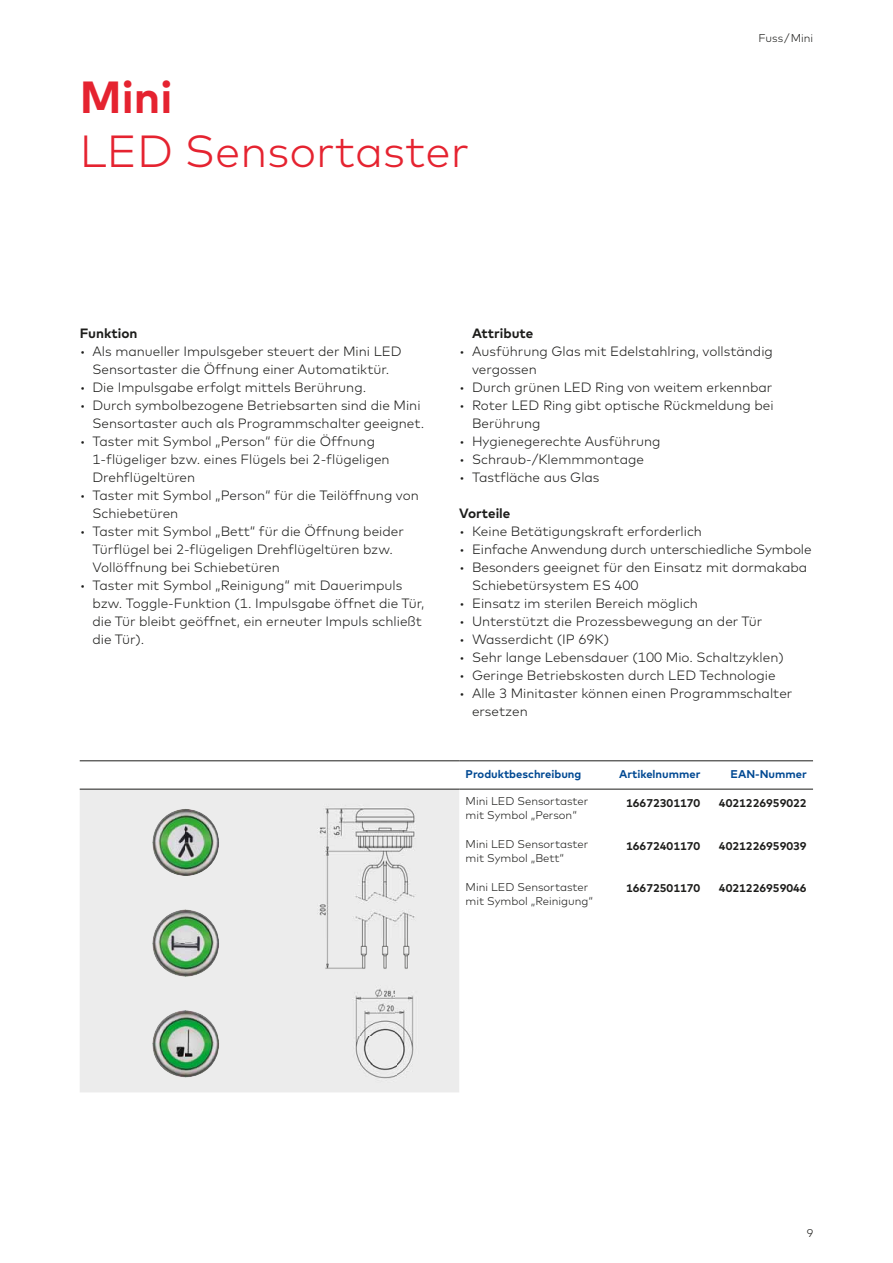
<style>
.page{position:relative;width:893px;height:1263px;background:#fff}
.page>*{position:absolute;margin:0;border:0;box-sizing:border-box;transform-origin:0 0}
.t1{font:300 45px "Mark Pro";color:#e52330}
.t2{font:700 45px "Mark Pro";color:#e52330}
.t3{font:300 13.5px/18px "Mark Pro";color:#1d1d1b}
.t4{font:700 13.5px "Mark Pro";color:#1d1d1b}
.t5{font:300 11.25px/14.2px "Mark Pro";color:#1d1d1b}
.t6{font:700 11.25px "Mark Pro";color:#1d1d1b}
.t7{font:700 11.25px "Mark Pro";color:#004993}
</style>
<div class="page">
<div style="left:80px;top:790px;width:379px;height:302px;background:#ececec"></div>
<hr style="left:80px;top:760px;width:379px;height:1px;background:#1d1d1b">
<hr style="left:80px;top:789px;width:379px;height:1px;background:#1d1d1b">
<hr style="left:459px;top:760px;width:354px;height:1px;background:#1d1d1b">
<hr style="left:459px;top:789px;width:354px;height:1px;background:#1d1d1b">
<img style="left:295px;top:799px;width:151px;height:187px">
<div style="left:295px;top:986px;width:151px;height:102px;background:#ececec"></div>
<img style="left:152px;top:809px;width:67px;height:67px">
<img style="left:152px;top:909px;width:67px;height:68px">
<img style="left:152px;top:1010px;width:67px;height:67px">
<h1 class="t2" style="left:80px;top:80px;width:94px">Mini</h1>
<h1 class="t1" style="left:80px;top:134px;width:391px">LED Sensortaster</h1>
<p class="t5" style="left:758px;top:32px;width:56px">Fuss / Mini</p>
<p class="t4" style="left:80px;top:328px;width:59px">Funktion</p>
<p class="t3" style="left:80px;top:343px;width:324px;text-align:center">• Als manueller Impulsgeber steuert der Mini LED<br>Sensortaster die Öffnung einer Automatiktür.</p>
<p class="t3" style="left:80px;top:379px;width:288px">• Die Impulsgabe erfolgt mittels Berührung.</p>
<p class="t3" style="left:80px;top:397px;width:346px;text-align:right">• Durch symbolbezogene Betriebsarten sind die Mini<br>Sensortaster auch als Programmschalter geeignet.</p>
<p class="t3" style="left:92px;top:433px;width:299px;text-indent:-13px">• Taster mit Symbol „Person“ für die Öffnung<br>1-flügeliger bzw. eines Flügels bei 2-flügeligen<br>Drehflügeltüren</p>
<p class="t3" style="left:92px;top:487px;width:328px;text-indent:-13px">• Taster mit Symbol „Person“ für die Teilöffnung von<br>Schiebetüren</p>
<p class="t3" style="left:92px;top:523px;width:313px;text-indent:-13px">• Taster mit Symbol „Bett“ für die Öffnung beider<br>Türflügel bei 2-flügeligen Drehflügeltüren bzw.<br>Vollöffnung bei Schiebetüren</p>
<p class="t3" style="left:92px;top:577px;width:333px;text-indent:-13px">• Taster mit Symbol „Reinigung“ mit Dauerimpuls bzw. Toggle-Funktion (1. Impulsgabe öffnet die Tür, die Tür bleibt geöffnet, ein erneuter Impuls schließt die Tür).</p>
<p class="t4" style="left:472px;top:328px;width:63px">Attribute</p>
<p class="t3" style="left:472px;top:343px;width:302px;text-indent:-13px">• Ausführung Glas mit Edelstahlring, vollständig vergossen</p>
<p class="t3" style="left:459px;top:379px;width:315px">• Durch grünen LED Ring von weitem erkennbar</p>
<p class="t3" style="left:472px;top:397px;width:303px;text-indent:-13px">• Roter LED Ring gibt optische Rückmeldung bei<br>Berührung</p>
<p class="t3" style="left:459px;top:433px;width:203px">• Hygienegerechte Aus führung</p>
<p class="t3" style="left:459px;top:451px;width:186px">• Schraub-/Klemmmontage</p>
<p class="t3" style="left:459px;top:469px;width:142px">• Tastfläche aus Glas</p>
<p class="t4" style="left:459px;top:508px;width:53px">Vorteile</p>
<p class="t3" style="left:459px;top:523px;width:244px">• Keine Betätigungskraft erforderlich</p>
<p class="t3" style="left:459px;top:541px;width:354px">• Einfache Anwendung durch unterschiedliche Symbole</p>
<p class="t3" style="left:472px;top:559px;width:337px;text-indent:-13px">• Besonders geeignet für den Einsatz mit dormakaba<br>Schiebe türsystem ES 400</p>
<p class="t3" style="left:459px;top:595px;width:240px">• Einsatz im sterilen Bereich möglich</p>
<p class="t3" style="left:459px;top:613px;width:304px">• Unterstützt die Prozess bewegung an der Tür</p>
<p class="t3" style="left:459px;top:631px;width:151px">• Wasserdicht (IP 69K)</p>
<p class="t3" style="left:459px;top:649px;width:326px">• Sehr lange Lebensdauer (100 Mio. Schaltzyklen)</p>
<p class="t3" style="left:459px;top:667px;width:318px">• Geringe Betriebskosten durch LED Technologie</p>
<p class="t3" style="left:472px;top:685px;width:322px;text-indent:-13px">• Alle 3 Minitaster können einen Programmschalter ersetzen</p>
<p class="t7" style="left:466px;top:770px;width:117px">Produktbeschreibung</p>
<p class="t7" style="left:619px;top:770px;width:83px">Artikelnummer</p>
<p class="t7" style="left:731px;top:770px;width:78px">EAN-Nummer</p>
<p class="t5" style="left:466px;top:795px;width:124px">Mini LED Sensortaster mit Symbol „Person“</p>
<p class="t5" style="left:466px;top:838px;width:124px">Mini LED Sensortaster mit Symbol „Bett“</p>
<p class="t5" style="left:466px;top:881px;width:129px">Mini LED Sensortaster mit Symbol „Reinigung“</p>
<p class="t6" style="left:626px;top:799px;width:76px">16672301170</p>
<p class="t6" style="left:626px;top:842px;width:76px">16672401170</p>
<p class="t6" style="left:626px;top:884px;width:76px">16672501170</p>
<p class="t6" style="left:719px;top:799px;width:89px">4021226959022</p>
<p class="t6" style="left:719px;top:842px;width:89px">4021226959039</p>
<p class="t6" style="left:719px;top:884px;width:89px">4021226959046</p>
<p class="t5" style="left:807px;top:1227px;width:8px">9</p>
</div>
